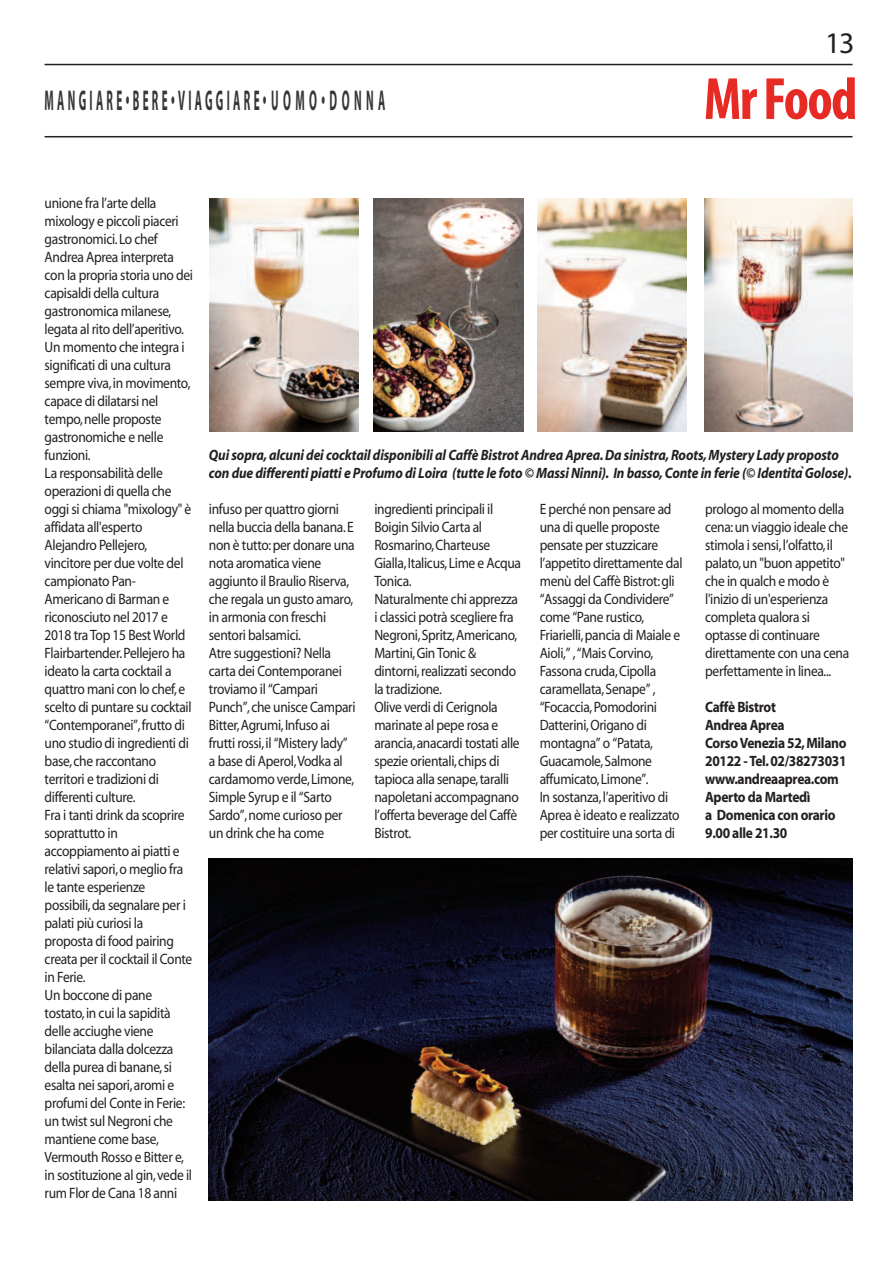
<style>
.page{position:relative;width:893px;height:1263px;background:#fff}
.page>*{position:absolute;margin:0;border:0;box-sizing:border-box;transform-origin:0 0}
.t1{font:60.15px "Myriad Cn Bold+HUECKA";letter-spacing:-.03em;color:#e82a24}
.t2{font:30px "Myriad Roman+YFYQNE";color:#231f20}
.t3{font:28.65px "Myriad Bold+SNBWPA";letter-spacing:.3em;color:#363636;scale:.39 1}
.t4{font:15px/18px "Myriad Roman+YFYQNE";letter-spacing:-.025em;color:#231f20;scale:.9 1}
.t5{font:15px/18px "Myriad Bold Italic+ARCFSR";letter-spacing:-.01em;color:#231f20;scale:.9 1}
.t6{font:15px/18px "Myriad Bold+PFANWO";letter-spacing:-.025em;color:#231f20;scale:.9 1}
</style>
<div class="page">
<hr style="left:45px;top:64px;width:807px;height:1px;background:#231f20">
<hr style="left:45px;top:136px;width:807px;height:1px;background:#231f20">
<img style="left:210px;top:199px;width:148px;height:232px">
<img style="left:373px;top:199px;width:150px;height:233px">
<img style="left:538px;top:199px;width:149px;height:233px">
<img style="left:704px;top:199px;width:148px;height:232px">
<img style="left:209px;top:858px;width:643px;height:343px">
<h3 class="t3" style="left:45px;top:90px;width:875px">MANGIARE•BERE•VIAGGIARE•UOMO•DONNA</h3>
<h2 class="t2" style="left:825px;top:31px;width:31px">13</h2>
<h1 class="t1" style="left:704px;top:78px;width:155px">Mr Food</h1>
<p class="t4" style="left:45px;top:195px;width:166px">unione fra l’arte della mixology e piccoli piaceri gastronomici. Lo chef<br>Andrea Aprea interpreta con la propria storia uno dei capisaldi della cultura gastronomica milanese, legata al rito dell’aperitivo.<br>Un momento che integra i significati di una cultura sempre viva, in movimento, capace di dilatarsi nel tempo, nelle proposte gastronomiche e nelle funzioni.<br>La responsabilità delle operazioni di quella che oggi si chiama "mixology" è affidata all'esperto<br>Alejandro Pellejero, vincitore per due volte del campionato Pan-<br>Americano di Barman e riconosciuto nel 2017 e<br>2018 tra Top 15 Best World<br>Flairbartender. Pellejero ha ideato la carta cocktail a quattro mani con lo chef, e scelto di puntare su cocktail “Contemporanei”, frutto di uno studio di ingredienti di base, che raccontano territori e tradizioni di differenti culture.<br>Fra i tanti drink da scoprire soprattutto in accoppiamento ai piatti e relativi sapori, o meglio fra le tante esperienze possibili, da segnalare per i palati più curiosi la proposta di food pairing creata per il cocktail il Conte in Ferie.<br>Un boccone di pane tostato, in cui la sapidità delle acciughe viene bilanciata dalla dolcezza della purea di banane, si esalta nei sapori, aromi e profumi del Conte in Ferie: un twist sul Negroni che mantiene come base,<br>Vermouth Rosso e Bitter e, in sostituzione al gin, vede il rum Flor de Cana 18 anni</p>
<p class="t5" style="left:209px;top:447px;width:716px">Qui sopra, alcuni dei cocktail disponibili al Caffè Bistrot Andrea Aprea. Da sinistra, Roots, Mystery Lady proposto con due differenti piatti e Profumo di Loira (tutte le foto © Massi Ninni). In basso, Conte in ferie (© Identita Golose).</p>
<p class="t4" style="left:209px;top:501px;width:164px">infuso per quattro giorni nella buccia della banana. E non è tutto: per donare una nota aromatica viene aggiunto il Braulio Riserva, che regala un gusto amaro, in armonia con freschi sentori balsamici.<br>Atre suggestioni? Nella carta dei Contemporanei troviamo il “Campari<br>Punch”, che unisce Campari<br>Bitter, Agrumi, Infuso ai frutti rossi, il “Mistery lady” a base di Aperol, Vodka al cardamomo verde, Limone,<br>Simple Syrup e il “Sarto<br>Sardo”, nome curioso per un drink che ha come</p>
<p class="t4" style="left:374px;top:501px;width:165px">ingredienti principali il<br>Boigin Silvio Carta al<br>Rosmarino, Charteuse<br>Gialla, Italicus, Lime e Acqua<br>Tonica.<br>Naturalmente chi apprezza i classici potrà scegliere fra<br>Negroni, Spritz, Americano,<br>Martini, Gin Tonic &amp; dintorni, realizzati secondo la tradizione.<br>Olive verdi di Cerignola marinate al pepe rosa e arancia, anacardi tostati alle spezie orientali, chips di tapioca alla senape, taralli napoletani accompagnano l’offerta beverage del Caffè<br>Bistrot.</p>
<p class="t4" style="left:540px;top:501px;width:160px">E perché non pensare ad una di quelle proposte pensate per stuzzicare l’appetito direttamente dal menù del Caffè Bistrot: gli “Assaggi da Condividere” come “Pane rustico,<br>Friarielli, pancia di Maiale e<br>Aioli,” , “Mais Corvino,<br>Fassona cruda, Cipolla caramellata, Senape” , “Focaccia, Pomodorini<br>Datterini, Origano di montagna” o “Patata,<br>Guacamole, Salmone affumicato, Limone”.<br>In sostanza, l’aperitivo di<br>Aprea è ideato e realizzato per costituire una sorta di</p>
<p class="t4" style="left:705px;top:501px;width:162px">prologo al momento della cena: un viaggio ideale che stimola i sensi, l’olfatto, il palato, un "buon appetito" che in qualch e modo è l'inizio di un'esperienza completa qualora si optasse di continuare direttamente con una cena perfettamente in linea...</p>
<p class="t6" style="left:705px;top:699px;width:159px">Caffè Bistrot<br>Andrea Aprea<br>Corso Venezia 52, Milano<br>20122 - Tel. 02/38273031 www.andreaaprea.com<br>Aperto da Martedì<br>a Domenica con orario<br>9.00 alle 21.30</p>
</div>
